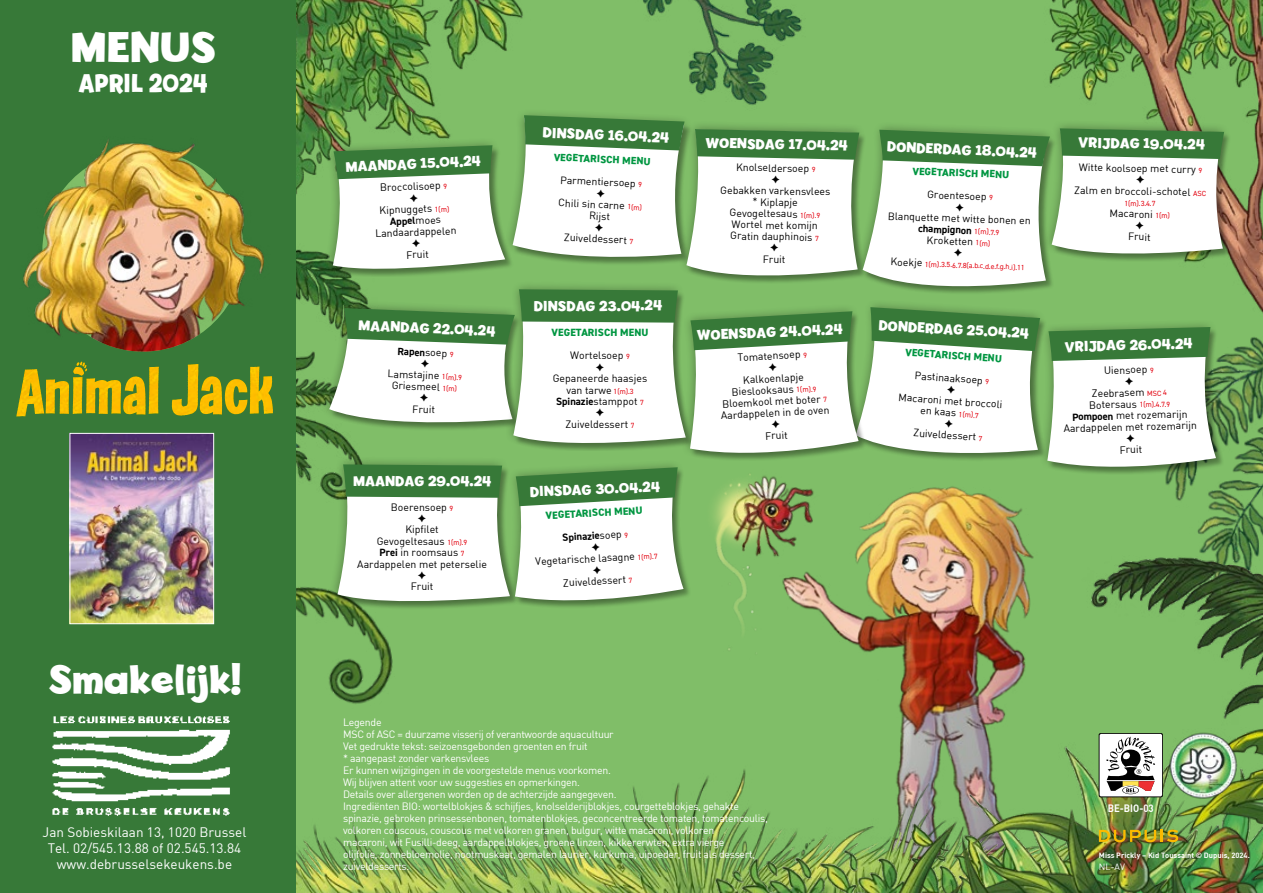
<style>
.page{position:relative;width:1263px;height:893px;background:#80be68}
.page>*{position:absolute;margin:0;border:0;box-sizing:border-box;transform-origin:0 0}
.t1{font:700 45px "Billy";color:#fff}
.t2{font:700 42px "Billy";color:#fff}
.t3{font:700 27px "Billy";color:#fff;scale:.9 1}
.t4{font:700 15px "Billy";letter-spacing:-.005em;color:#fff}
.t5{font:13.5px/16.2px "DIN";color:#fff;text-align:center}
.t6{font:10.5px/11.4px "DIN";color:#000;text-align:center}
.t7{font:10.5px/12px "DIN";letter-spacing:-.025em;color:#fff}
.t8{font:800 10.5px/22.8px "DIN2014";letter-spacing:.01em;color:#009641;text-align:center}
.t9{font:700 10.5px "DIN2014";color:#000}
.t10{font:10.5px "DIN Bold";color:#fff;scale:.91 1}
.t11{font:9px "DIN";color:#fff}
.t12{font:7.5px "DIN2014";color:#e30613}
.t13{font:7.5px "DIN Bold";color:#fff}
.s1{font-family:"DIN2014";font-size:7.5px;color:#e30613}
.s2{font-family:"DIN";font-weight:400}
.s3{font-weight:400;font-size:7.5px;color:#e30613}
.s4{font-family:"DIN2014";font-weight:700}
.s5{font-weight:700;color:#000}
.s6{font-family:"DIN";font-weight:400;color:#000}
.s7{font-family:"DIN";font-size:10.5px;color:#000}
</style>
<div class="page">
<img style="left:832px;top:613px;width:197px;height:41px">
<img style="left:296px;top:0;width:227px;height:195px">
<img style="left:296px;top:587px;width:97px;height:117px">
<img style="left:296px;top:249px;width:22px;height:233px">
<img style="left:296px;top:776px;width:416px;height:117px">
<img style="left:712px;top:654px;width:314px;height:239px">
<img style="left:895px;top:711px;width:368px;height:182px">
<div style="left:0;top:0;width:296px;height:893px;background:#377938"></div>
<img style="left:72px;top:435px;width:140px;height:187px">
<div style="left:70px;top:433px;width:144px;height:191px;border:1px solid #fff"></div>
<img style="left:23px;top:139px;width:241px;height:213px">
<svg style="left:1099px;top:828px;width:80px;height:16px"></svg>
<img style="left:1166px;top:728px;width:74px;height:75px">
<svg style="left:1099px;top:733px;width:64px;height:64px;background:#b9b3b0"></svg>
<img style="left:52px;top:716px;width:178px;height:100px">
<svg style="left:16px;top:362px;width:156px;height:54px"></svg>
<img style="left:172px;top:364px;width:101px;height:52px">
<img style="left:712px;top:613px;width:120px;height:65px">
<img style="left:643px;top:0;width:159px;height:105px">
<img style="left:1049px;top:0;width:214px;height:294px">
<img style="left:1234px;top:294px;width:29px;height:245px">
<img style="left:1068px;top:539px;width:195px;height:189px">
<svg style="left:318px;top:107px;width:916px;height:506px"></svg>
<h1 class="t1" style="left:70px;top:21px;width:147px">MENUS</h1>
<h3 class="t3" style="left:78px;top:67px;width:145px">APRIL 2024</h3>
<h2 class="t2" style="left:48px;top:655px;width:194px">Smakelijk!</h2>
<p class="t5" style="left:43px;top:823px;width:205px">Jan Sobieskilaan 13, 1020 Brussel<br>Tel. 02/545.13.88 of 02.545.13.84 www.debrusselsekeukens.be</p>
<h3 class="t4" style="left:345px;top:159px;width:137px;rotate:-3deg">MAANDAG 15.04.24</h3>
<p class="t6" style="left:380px;top:181px;width:69px;rotate:-2deg">Broccolisoep <span class="s1">9</span></p>
<p class="t6" style="left:379px;top:204px;width:71px;rotate:-2deg">Kipnuggets <span class="s1">1(m)</span></p>
<p class="t9" style="left:390px;top:214px;width:52px;rotate:-2deg">Appel<span class="s2">moes</span></p>
<p class="t6" style="left:375px;top:227px;width:83px;rotate:-2deg">Landaardappelen</p>
<p class="t6" style="left:406px;top:249px;width:24px;rotate:-2deg">Fruit</p>
<h3 class="t4" style="left:359px;top:316px;width:139px;rotate:3deg">MAANDAG 22.04.24</h3>
<p class="t9" style="left:398px;top:344px;width:57px;rotate:2deg">Rapen<span class="s2">soep</span> <span class="s3">9</span></p>
<p class="t6" style="left:388px;top:368px;width:76px;rotate:2deg">Lamstajine <span class="s1">1(m).9<br></span>Griesmeel <span class="s1">1(m)</span></p>
<p class="t6" style="left:413px;top:403px;width:24px;rotate:2deg">Fruit</p>
<h3 class="t4" style="left:353px;top:472px;width:140px">MAANDAG 29.04.24</h3>
<p class="t6" style="left:391px;top:501px;width:64px">Boerensoep <span class="s1">9</span></p>
<p class="t6" style="left:357px;top:524px;width:131px">Kipfilet<br>Gevogeltesaus <span class="s1">1(m).9<br></span><span class="s4">Prei</span> in roomsaus <span class="s1">7<br></span>Aardappelen met peterselie</p>
<p class="t6" style="left:411px;top:581px;width:24px">Fruit</p>
<h3 class="t4" style="left:543px;top:123px;width:128px;rotate:3deg">DINSDAG 16.04.24</h3>
<p class="t8" style="left:554px;top:146px;width:98px;rotate:2deg">VEGETARISCH MENU</p>
<p class="t6" style="left:560px;top:174px;width:77px;rotate:2deg">Parmentiersoep</p>
<p class="t6" style="left:558px;top:197px;width:68px;rotate:2deg">Chili sin carne</p>
<p class="t12" style="left:628px;top:202px;width:16px;rotate:3deg">1(m)</p>
<p class="t6" style="left:589px;top:210px;width:22px;rotate:2deg">Rijst</p>
<p class="t6" style="left:564px;top:232px;width:64px;rotate:2deg">Zuiveldessert</p>
<h3 class="t4" style="left:534px;top:297px;width:130px">DINSDAG 23.04.24</h3>
<p class="t8" style="left:552px;top:321px;width:98px">VEGETARISCH MENU</p>
<p class="t6" style="left:570px;top:350px;width:61px">Wortelsoep <span class="s1">9</span></p>
<p class="t6" style="left:553px;top:372px;width:96px">Gepaneerde haasjes van tarwe <span class="s1">1(m).3</span></p>
<p class="t9" style="left:556px;top:394px;width:89px">Spinazie<span class="s2">stamppot</span> <span class="s3">7</span></p>
<p class="t6" style="left:565px;top:418px;width:71px">Zuiveldessert <span class="s1">7</span></p>
<h3 class="t4" style="left:529px;top:484px;width:132px;rotate:-3deg">DINSDAG 30.04.24</h3>
<p class="t8" style="left:545px;top:504px;width:98px;rotate:-3deg">VEGETARISCH MENU<br><span class="s5">Spinazie</span><span class="s6">soep</span> <span class="s3">9</span></p>
<p class="t6" style="left:535px;top:555px;width:124px;rotate:-3deg">Vegetarische lasagne <span class="s1">1(m).7</span></p>
<p class="t6" style="left:563px;top:577px;width:71px;rotate:-3deg">Zuiveldessert <span class="s1">7</span></p>
<h3 class="t4" style="left:706px;top:134px;width:144px;rotate:1deg">WOENSDAG 17.04.24</h3>
<p class="t6" style="left:736px;top:161px;width:81px;rotate:1deg">Knolseldersoep <span class="s1">9</span></p>
<p class="t6" style="left:720px;top:184px;width:112px;rotate:1deg">Gebakken varkensvlees * Kiplapje<br>Gevogeltesaus <span class="s1">1(m).9<br></span>Wortel met komijn<br>Gratin dauphinois <span class="s1">7</span></p>
<p class="t6" style="left:763px;top:253px;width:24px;rotate:1deg">Fruit</p>
<h3 class="t4" style="left:887px;top:137px;width:152px;rotate:3deg">DONDERDAG 18.04.24</h3>
<p class="t8" style="left:913px;top:160px;width:98px;rotate:2deg">VEGETARISCH MENU</p>
<p class="t6" style="left:927px;top:188px;width:67px;rotate:2deg">Groentesoep <span class="s1">9</span></p>
<p class="t6" style="left:888px;top:210px;width:144px;rotate:2deg">Blanquette met witte bonen en</p>
<p class="t9" style="left:918px;top:221px;width:83px;rotate:2deg">champignon <span class="s3">1(m).7.9</span></p>
<p class="t6" style="left:927px;top:234px;width:65px;rotate:2deg">Kroketten <span class="s1">1(m)</span></p>
<p class="t12" style="left:891px;top:258px;width:136px;rotate:2deg"><span class="s7">Koekje</span> 1(m).3.5.6.7.8(a.b.c.d.e.f.g.h.i).11</p>
<h3 class="t4" style="left:697px;top:327px;width:147px;rotate:-3deg">WOENSDAG 24.04.24</h3>
<h3 class="t4" style="left:879px;top:317px;width:152px;rotate:3deg">DONDERDAG 25.04.24</h3>
<p class="t6" style="left:737px;top:351px;width:71px;rotate:-3deg">Tomatensoep <span class="s1">9</span></p>
<p class="t6" style="left:719px;top:375px;width:110px;rotate:-3deg">Kalkoenlapje<br>Bieslooksaus <span class="s1">1(m).9<br></span>Bloemkool met boter <span class="s1">7<br></span>Aardappelen in de oven</p>
<p class="t6" style="left:765px;top:430px;width:24px;rotate:-3deg">Fruit</p>
<p class="t8" style="left:906px;top:341px;width:98px;rotate:4deg">VEGETARISCH MENU</p>
<p class="t6" style="left:915px;top:369px;width:76px;rotate:4deg">Pastinaaksoep <span class="s1">9</span></p>
<p class="t6" style="left:899px;top:391px;width:106px;rotate:4deg">Macaroni met broccoli en kaas <span class="s1">1(m).7</span></p>
<p class="t6" style="left:914px;top:427px;width:71px;rotate:4deg">Zuiveldessert <span class="s1">7</span></p>
<h3 class="t4" style="left:1078px;top:134px;width:128px;rotate:1deg">VRIJDAG 19.04.24</h3>
<p class="t6" style="left:1079px;top:161px;width:125px;rotate:1deg">Witte koolsoep met curry <span class="s1">9</span></p>
<p class="t6" style="left:1074px;top:184px;width:133px;rotate:1deg">Zalm en broccoli-schotel <span class="s1">ASC</span></p>
<p class="t12" style="left:1124px;top:199px;width:33px;rotate:1deg">1(m).3.4.7</p>
<p class="t6" style="left:1110px;top:207px;width:62px;rotate:1deg">Macaroni <span class="s1">1(m)</span></p>
<p class="t6" style="left:1128px;top:231px;width:24px;rotate:1deg">Fruit</p>
<h3 class="t4" style="left:1064px;top:338px;width:129px;rotate:-2deg">VRIJDAG 26.04.24</h3>
<p class="t6" style="left:1104px;top:364px;width:45px;rotate:-1deg">Uiensoep</p>
<p class="t6" style="left:1092px;top:387px;width:54px;rotate:-1deg">Zeebrasem</p>
<p class="t12" style="left:1147px;top:389px;width:21px;rotate:-2deg">MSC 4</p>
<p class="t6" style="left:1089px;top:399px;width:49px;rotate:-1deg">Botersaus</p>
<p class="t12" style="left:1139px;top:400px;width:32px;rotate:-2deg">1(m).4.7.9</p>
<p class="t6" style="left:1063px;top:410px;width:135px;rotate:-1deg"><span class="s4">Pompoen</span> met rozemarijn<br>Aardappelen met rozemarijn</p>
<p class="t6" style="left:1119px;top:444px;width:24px;rotate:-1deg">Fruit</p>
<p class="t7" style="left:343px;top:716px;width:426px">Legende<br>MSC of ASC = duurzame visserij of verantwoorde aquacultuur<br>Vet gedrukte tekst: seizoensgebonden groenten en fruit<br>* aangepast zonder varkensvlees<br>Er kunnen wijzigingen in de voorgestelde menus voorkomen.<br>Wij blijven attent voor uw suggesties en opmerkingen.<br>Details over allergenen worden op de achterzijde aangegeven.<br>Ingrediënten BIO: wortelblokjes &amp; schijfjes, knolselderijblokjes, courgetteblokjes, gehakte spinazie, gebroken prinsessenbonen, tomatenblokjes, geconcentreerde tomaten, tomatencoulis, volkoren couscous, couscous met volkoren granen, bulgur, witte macaroni, volkoren<br>macaroni, wit Fusilli-deeg, aardappelblokjes, groene linzen, kikkererwten, extra vierge<br>olijfolie, zonnebloemolie, nootmuskaat, gemalen laurier, kurkuma, uipoeder, fruit als dessert, zuiveldesserts.</p>
<p class="t10" style="left:1108px;top:801px;width:52px">BE-BIO-03</p>
<p class="t13" style="left:1099px;top:850px;width:152px">Miss Prickly – Kid Toussaint © Dupuis, 2024.</p>
<p class="t11" style="left:1099px;top:861px;width:27px">NL-AV</p>
</div>
